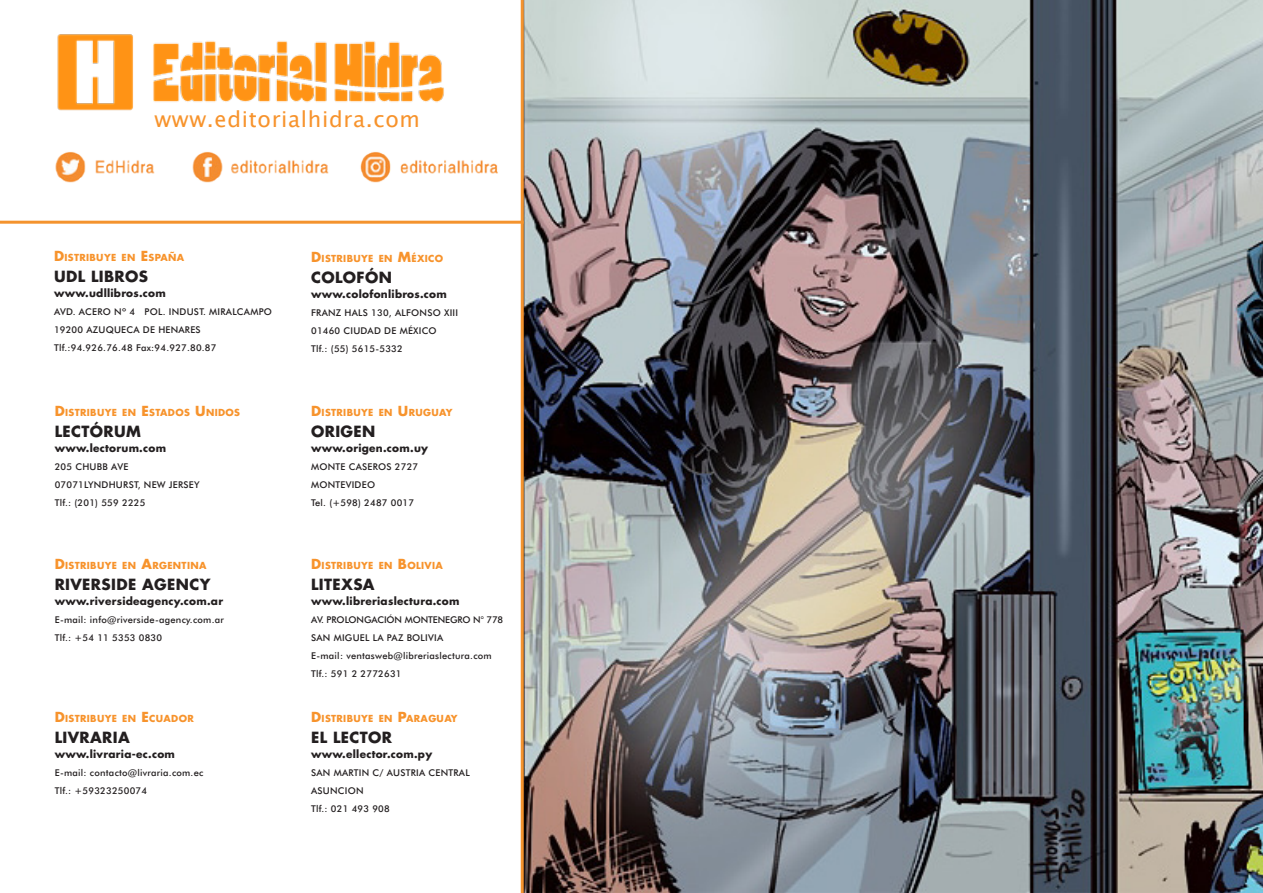
<style>
.page{position:relative;width:1263px;height:893px;background:#fff}
.page>*{position:absolute;margin:0;border:0;box-sizing:border-box;transform-origin:0 0}
.t1{font:21.9px "Lucida Sans Unicode";letter-spacing:.03em;color:#f7932c}
.t2{font:700 15px "Futura CE";letter-spacing:.025em;color:#231f20}
.t3{font:700 10.5px "Futura CE";letter-spacing:.025em;color:#231f20}
.t4{font:700 9.45px "Futura CE";letter-spacing:.035em;color:#f7932c}
.t5{font:500 9.3px/18px "Futura BT";letter-spacing:.025em;color:#231f20}
.t6{font:500 9.3px "Futura BT";letter-spacing:-.01em;color:#231f20}
.s1{font-size:13.5px}
</style>
<div class="page">
<img style="left:524px;top:0;width:739px;height:893px">
<hr style="left:0;top:221px;width:524px;height:3px;background:#f4932e">
<img style="left:57px;top:34px;width:387px;height:77px">
<hr style="left:521px;top:0;width:3px;height:893px;background:#f4932e">
<img style="left:55px;top:151px;width:443px;height:32px">
<p class="t1" style="left:154px;top:102px;width:267px">www.editorialhidra.com</p>
<p class="t4" style="left:54px;top:251px;width:132px"><span class="s1">D</span>ISTRIBUYE EN <span class="s1">E</span>SPAÑA</p>
<p class="t2" style="left:54px;top:265px;width:96px">UDL LIBROS</p>
<p class="t3" style="left:54px;top:285px;width:113px">www.udllibros.com</p>
<p class="t5" style="left:54px;top:303px;width:219px">AVD. ACERO Nº 4 POL. INDUST. MIRALCAMPO</p>
<p class="t5" style="left:54px;top:321px;width:148px">19200 AZUQUECA DE HENARES</p>
<p class="t5" style="left:54px;top:339px;width:164px">Tlf.:94.926.76.48 Fax:94.927.80.87</p>
<p class="t4" style="left:55px;top:405px;width:187px"><span class="s1">D</span>ISTRIBUYE EN <span class="s1">E</span>STADOS <span class="s1">U</span> NIDOS</p>
<p class="t2" style="left:55px;top:420px;width:88px">LECTÓRUM</p>
<p class="t3" style="left:55px;top:440px;width:113px">www.lectorum.com</p>
<p class="t5" style="left:55px;top:457px;width:75px">205 CHUBB AVE</p>
<p class="t5" style="left:55px;top:475px;width:146px">07071LYNDHURST, NEW JERSEY</p>
<p class="t5" style="left:55px;top:493px;width:92px">Tlf.: (201) 559 2225</p>
<p class="t4" style="left:55px;top:558px;width:153px"><span class="s1">D</span>ISTRIBUYE EN <span class="s1">A</span>RGENTINA</p>
<p class="t2" style="left:55px;top:573px;width:157px">RIVERSIDE AGENCY</p>
<p class="t3" style="left:55px;top:593px;width:170px">www.riversideagency.com.ar</p>
<p class="t5" style="left:55px;top:610px;width:171px">E-mail: info@riverside-agency.com.ar</p>
<p class="t5" style="left:55px;top:628px;width:109px">Tlf.: +54 11 5353 0830</p>
<p class="t4" style="left:55px;top:712px;width:141px"><span class="s1">D</span>ISTRIBUYE EN <span class="s1">E</span>CUADOR</p>
<p class="t2" style="left:55px;top:726px;width:77px">LIVRARIA</p>
<p class="t3" style="left:55px;top:746px;width:122px">www.livraria-ec.com</p>
<p class="t5" style="left:55px;top:764px;width:150px">E-mail: contacto@livraria.com.ec</p>
<p class="t5" style="left:55px;top:782px;width:94px">Tlf.: +59323250074</p>
<p class="t4" style="left:311px;top:252px;width:134px"><span class="s1">D</span>ISTRIBUYE EN <span class="s1">M</span>ÉXICO</p>
<p class="t2" style="left:311px;top:267px;width:82px">COLOFÓN</p>
<p class="t3" style="left:311px;top:287px;width:137px">www.colofonlibros.com</p>
<p class="t5" style="left:311px;top:304px;width:149px">FRANZ HALS 130, ALFONSO XIII</p>
<p class="t5" style="left:311px;top:322px;width:127px">01460 CIUDAD DE MÉXICO</p>
<p class="t5" style="left:311px;top:340px;width:93px">Tlf.: (55) 5615-5332</p>
<p class="t4" style="left:311px;top:405px;width:143px"><span class="s1">D</span>ISTRIBUYE EN <span class="s1">U</span> RUGUAY</p>
<p class="t2" style="left:311px;top:420px;width:66px">ORIGEN</p>
<p class="t3" style="left:311px;top:440px;width:118px">www.origen.com.uy</p>
<p class="t5" style="left:311px;top:457px;width:109px">MONTE CASEROS 2727</p>
<p class="t5" style="left:311px;top:475px;width:65px">MONTEVIDEO</p>
<p class="t5" style="left:311px;top:493px;width:105px">Tel. (+598) 2487 0017</p>
<p class="t4" style="left:311px;top:558px;width:133px"><span class="s1">D</span>ISTRIBUYE EN <span class="s1">B</span>OLIVIA</p>
<p class="t2" style="left:311px;top:573px;width:65px">LITEXSA</p>
<p class="t3" style="left:311px;top:593px;width:150px">www.libreriaslectura.com</p>
<p class="t6" style="left:311px;top:614px;width:194px">AV. PROLONGACIÓN MONTENEGRO N° 778</p>
<p class="t5" style="left:311px;top:628px;width:134px">SAN MIGUEL LA PAZ BOLIVIA</p>
<p class="t5" style="left:311px;top:646px;width:182px">E-mail: ventasweb@libreriaslectura.com</p>
<p class="t5" style="left:311px;top:664px;width:92px">Tlf.: 591 2 2772631</p>
<p class="t4" style="left:311px;top:712px;width:148px"><span class="s1">D</span>ISTRIBUYE EN <span class="s1">P</span>ARAGUAY</p>
<p class="t2" style="left:311px;top:726px;width:82px">EL LECTOR</p>
<p class="t3" style="left:311px;top:746px;width:123px">www.ellector.com.py</p>
<p class="t5" style="left:311px;top:764px;width:160px">SAN MARTIN C/ AUSTRIA CENTRAL<br>ASUNCION</p>
<p class="t5" style="left:311px;top:800px;width:80px">Tlf.: 021 493 908</p>
</div>
